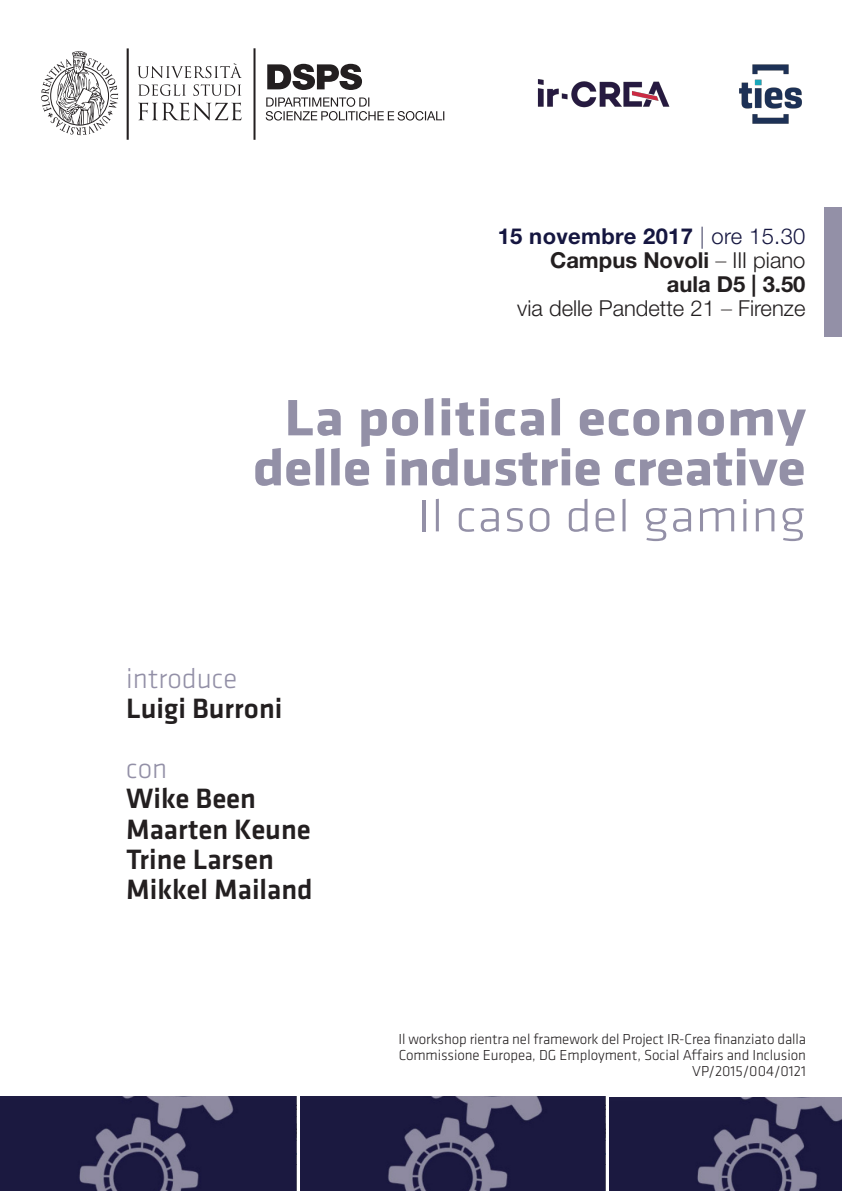
<style>
.page{position:relative;width:842px;height:1191px;background:#fff}
.page>*{position:absolute;margin:0;border:0;box-sizing:border-box;transform-origin:0 0}
.t1{font:700 53px "Klavika";letter-spacing:-.01em;color:#9390a7;scale:1.11 1}
.t2{font:700 53px "Klavika";letter-spacing:.01em;color:#9390a7;scale:1.11 1}
.t3{font:300 47px "Klavika";letter-spacing:.01em;color:#9390a7;scale:1.11 1}
.t4{font:500 29px "Klavika";color:#231f20}
.t5{font:300 29px "Klavika";color:#9390a7}
.t6{font:700 22px "Helvetica Neue LT Pro";color:#231f20}
.t7{font:300 22px "Helvetica Neue LT Pro";color:#231f20}
.t8{font:700 22px "Helvetica Neue LT Pro";letter-spacing:.015em;color:#151640}
.t9{font:300 15px "Klavika";letter-spacing:-.01em;color:#231f20}
.s1{font-weight:100}
.s2{font-weight:300}
</style>
<div class="page">
<hr style="left:127px;top:48px;width:2px;height:92px;background:#231f20">
<svg style="left:138px;top:102px;width:103px;height:18px"></svg>
<svg style="left:138px;top:84px;width:103px;height:12px"></svg>
<svg style="left:137px;top:63px;width:105px;height:15px"></svg>
<svg style="left:41px;top:51px;width:77px;height:84px"></svg>
<hr style="left:253px;top:48px;width:2px;height:92px;background:#231f20">
<svg style="left:266px;top:97px;width:178px;height:24px"></svg>
<svg style="left:267px;top:64px;width:95px;height:26px"></svg>
<img style="left:739px;top:64px;width:63px;height:60px">
<img style="left:537px;top:79px;width:133px;height:29px">
<img style="left:0;top:1096px;width:296px;height:95px">
<img style="left:300px;top:1096px;width:305px;height:95px">
<img style="left:609px;top:1097px;width:233px;height:94px">
<div style="left:824px;top:207px;width:18px;height:130px;background:#9390a7"></div>
<p class="t8" style="left:498px;top:222px;width:309px">15 novembre 2017 <span class="s1">|</span> <span class="s2">ore 15.30</span></p>
<p class="t6" style="left:550px;top:246px;width:257px">Campus Novoli <span class="s1">–</span> <span class="s2">III piano</span></p>
<p class="t6" style="left:667px;top:270px;width:140px">aula D5 | 3.50</p>
<p class="t7" style="left:517px;top:294px;width:290px">via delle Pandette 21 <span class="s1">–</span> Firenze</p>
<p class="t2" style="left:284px;top:389px;width:471px">La political economy</p>
<p class="t1" style="left:253px;top:439px;width:500px">delle industrie creative</p>
<p class="t3" style="left:418px;top:490px;width:351px">Il caso del gaming</p>
<p class="t5" style="left:126px;top:663px;width:113px">introduce</p>
<p class="t4" style="left:126px;top:693px;width:158px">Luigi Burroni</p>
<p class="t5" style="left:126px;top:753px;width:43px">con</p>
<p class="t4" style="left:126px;top:783px;width:131px">Wike Been</p>
<p class="t4" style="left:126px;top:813px;width:186px">Maarten Keune</p>
<p class="t4" style="left:126px;top:843px;width:149px">Trine Larsen</p>
<p class="t4" style="left:126px;top:873px;width:188px">Mikkel Mailand</p>
<p class="t9" style="left:398px;top:1031px;width:409px">Il workshop rientra nel framework del Project IR-Crea finanziato dalla</p>
<p class="t9" style="left:399px;top:1047px;width:409px">Commissione Europea, DG Employment, Social Affairs and Inclusion</p>
<p class="t9" style="left:692px;top:1063px;width:115px">VP/2015/004/0121</p>
</div>
